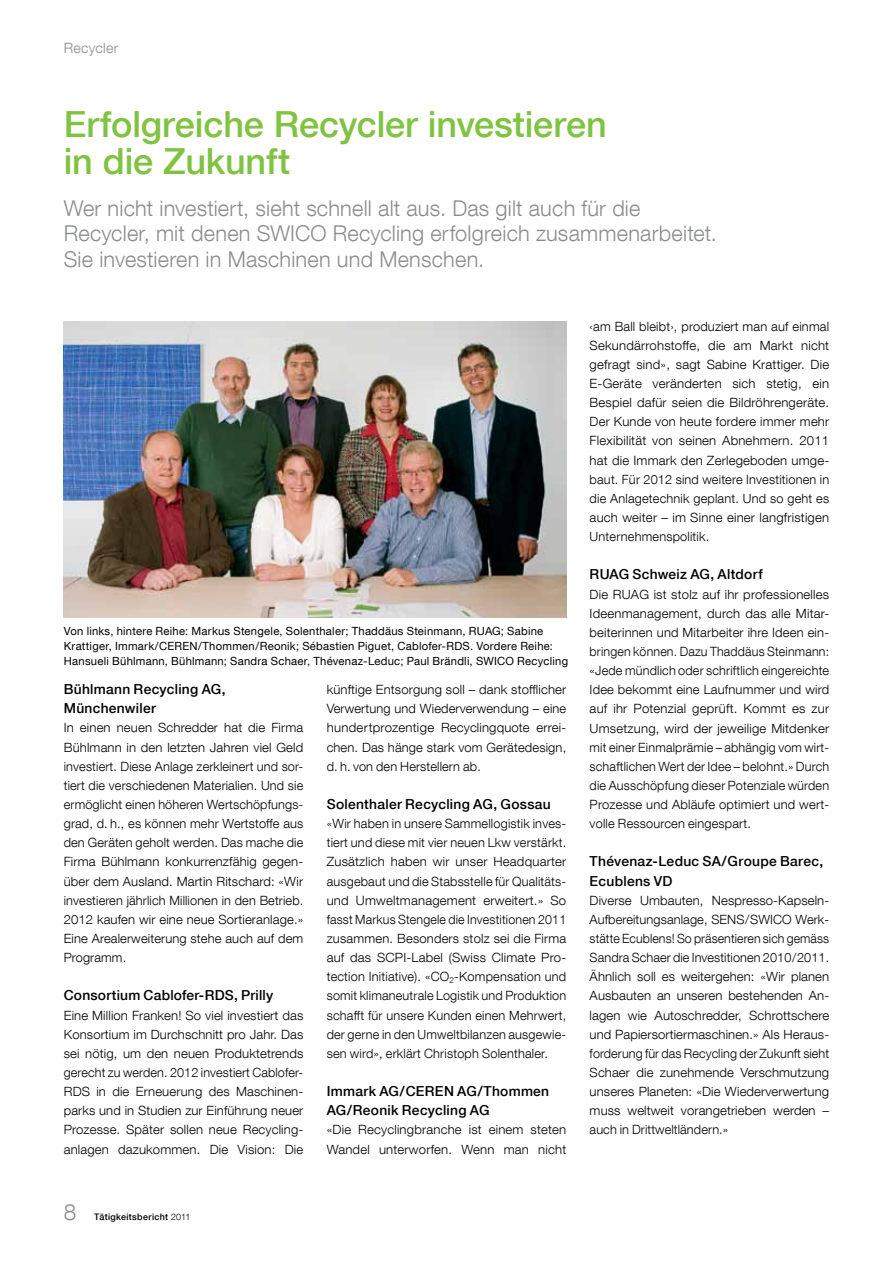
<style>
.page{position:relative;width:893px;height:1263px;background:#fff}
.page>*{position:absolute;margin:0;border:0;box-sizing:border-box;transform-origin:0 0}
.t1{font:500 36px/37.5px "Helvetica Neue LT Com";letter-spacing:-.005em;color:#80c342}
.t2{font:300 22.5px "Helvetica Neue LT Com";color:#8a8c8e}
.t3{font:300 21.75px/25.5px "Helvetica Neue LT Com";letter-spacing:.01em;color:#8a8c8e}
.t4{font:300 14.25px "Helvetica Neue LT Com";letter-spacing:.02em;color:#8a8c8e}
.t5{font:500 13.8px/19.2px "Helvetica Neue LT Com";letter-spacing:.02em;color:#000}
.t6{font:300 12.75px/19.2px "Helvetica Neue LT Com";letter-spacing:.01em;color:#000;text-align:justify}
.t7{font:11.25px/15px "Helvetica Neue LT Com";letter-spacing:.02em;color:#000}
.t8{font:500 9px "Helvetica Neue LT Com";letter-spacing:.035em;color:#000}
.s1{font-weight:300}
</style>
<div class="page">
<img style="left:64px;top:322px;width:502px;height:296px">
<p class="t4" style="left:64px;top:39px;width:56px">Recycler</p>
<h1 class="t1" style="left:64px;top:105px;width:545px">Erfolgreiche Recycler investieren in die Zukunft</h1>
<h3 class="t3" style="left:64px;top:195px;width:655px">Wer nicht investiert, sieht schnell alt aus. Das gilt auch für die<br>Recycler, mit denen SWICO Recycling erfolgreich zusammenarbeitet.<br>Sie investieren in Maschinen und Menschen.</h3>
<p class="t7" style="left:64px;top:623px;width:481px">Von links, hintere Reihe: Markus Stengele, Solenthaler; Thaddäus Steinmann, RUAG; Sabine<br>Krattiger, Immark/Cere</p>
<p class="t7" style="left:64px;top:638px;width:506px;text-indent:126px">n/Thommen/Reonik; Sébastien Piguet, Cablofer-RDS. Vordere Reihe:<br>Hansueli Bühlmann, Bühlmann; Sandra Schaer, Thévenaz-Leduc; Paul Brändli, SWICO Recycling</p>
<p class="t5" style="left:64px;top:679px;width:163px">Bühlmann Recycling AG,<br>Münchenwiler</p>
<p class="t6" style="left:64px;top:718px;width:241px">In einen neuen Schredder hat die Firma Bühlmann in den letzten Jahren viel Geld investiert. Diese Anlage zerkleinert und sor&shy;tiert die verschiedenen Materialien. Und sie ermöglicht einen höheren Wertschöpfungs&shy;grad, d. h., es können mehr Wertstoffe aus den Geräten geholt werden. Das mache die Firma Bühlmann konkurrenzfähig gegen&shy;über dem Ausland. Martin Ritschard: «Wir investieren jährlich Millionen in den Betrieb.<br>2012 kaufen wir eine neue Sortieranlage.» Eine Arealerweiterung stehe auch auf dem Programm.</p>
<p class="t5" style="left:64px;top:986px;width:211px">Consortium Cablofer-RDS, Prilly</p>
<p class="t6" style="left:64px;top:1005px;width:241px;text-align:left">Eine Million Franken! So viel investiert das Konsortium im Durchschnitt pro Jahr. Das sei nötig, um den neuen Produktetrends gerecht zu werden. 2012 investiert Cablofer-RDS in die Erneuerung des Maschinen&shy;parks und in Studien zur Einführung neuer Prozesse. Später sollen neue Recycling‑ anlagen dazukommen. Die Vision: Die</p>
<h2 class="t2" style="left:64px;top:1199px;width:14px">8</h2>
<p class="t8" style="left:94px;top:1212px;width:98px">Tätigkeitsbericht <span class="s1">2011</span></p>
<p class="t6" style="left:327px;top:680px;width:241px">künftige Entsorgung soll – dank stofflicher Verwertung und Wiederverwendung – eine hundertprozentige Recyclingquote errei&shy;chen. Das hänge stark vom Gerätedesign, d. h. von den Herstellern ab.</p>
<p class="t5" style="left:327px;top:794px;width:226px">Solenthaler Recycling AG, Gossau</p>
<p class="t6" style="left:327px;top:814px;width:241px">«Wir haben in unsere Sammellogistik inves&shy;tiert und diese mit vier neuen Lkw verstärkt.<br>Zusätzlich haben wir unser Headquarter ausgebaut und die Stabsstelle für Qualitäts&shy;und Umweltmanagement erweitert.» So fasst Markus Stengele die Investitionen 2011 zusammen. Besonders stolz sei die Firma auf das SCPI-Label (Swiss Climate Pro&shy;tection Initiative). «CO<sub>2</sub>-Kompensation und somit klimaneutrale Logistik und Produktion schafft für unsere Kunden einen Mehrwert, der gerne in den Umweltbilanzen ausgewie&shy;sen wird», erklärt Christoph Solenthaler.</p>
<p class="t5" style="left:327px;top:1081px;width:100px">Immark AG/Ceren</p>
<p class="t5" style="left:327px;top:1081px;width:224px;text-indent:131px">AG/Thommen<br>AG/Reonik Recycling AG</p>
<p class="t6" style="left:327px;top:1120px;width:241px">«Die Recyclingbranche ist einem steten<br>Wandel unterworfen. Wenn man nicht</p>
<p class="t6" style="left:590px;top:316px;width:241px">‹am Ball bleibt›, produziert man auf einmal Sekundärrohstoffe, die am Markt nicht gefragt sind», sagt Sabine Krattiger. Die E-Geräte veränderten sich stetig, ein Bespiel dafür seien die Bildröhrengeräte.<br>Der Kunde von heute fordere immer mehr Flexibilität von seinen Abnehmern. 2011 hat die Immark den Zerlegeboden umge&shy;baut. Für 2012 sind weitere Investitionen in die Anlagetechnik geplant. Und so geht es auch weiter – im Sinne einer langfristigen Unternehmenspolitik.</p>
<p class="t5" style="left:590px;top:565px;width:175px">RUAG Schweiz AG, Altdorf</p>
<p class="t6" style="left:590px;top:584px;width:241px;text-align:left">Die RUAG ist stolz auf ihr professionelles Ideenmanagement, durch das alle Mitar&shy;beiterinnen und Mitarbeiter ihre Ideen ein&shy;bringen können. Dazu Thaddäus Steinmann: «Jede mündlich oder schriftlich eingereichte Idee bekommt eine Laufnummer und wird auf ihr Potenzial geprüft. Kommt es zur Umsetzung, wird der jeweilige Mitdenker mit einer Einmalprämie – abhängig vom wirt&shy;schaftlichen Wert der Idee – belohnt.» Durch die Ausschöpfung dieser Potenziale würden Prozesse und Abläufe optimiert und wert&shy;volle Ressourcen eingespart.</p>
<p class="t5" style="left:590px;top:852px;width:235px">Thévenaz-Leduc SA/Groupe Barec,<br>Ecublens VD</p>
<p class="t6" style="left:590px;top:890px;width:241px;text-align:left">Diverse Umbauten, Nespresso-Kapseln-Aufbereitungsanlage, SENS/SWICO Werk&shy;stätte Ecublens! So präsentieren sich gemäss Sandra Schaer die Investitionen 2010/2011.<br>Ähnlich soll es weitergehen: «Wir planen Ausbauten an unseren bestehenden An&shy;lagen wie Autoschredder, Schrottschere und Papiersortiermaschinen.» Als Heraus&shy;forderung für das Recycling der Zukunft sieht Schaer die zunehmende Verschmutzung unseres Planeten: «Die Wiederverwertung muss weltweit vorangetrieben werden – auch in Drittweltländern.»</p>
</div>
